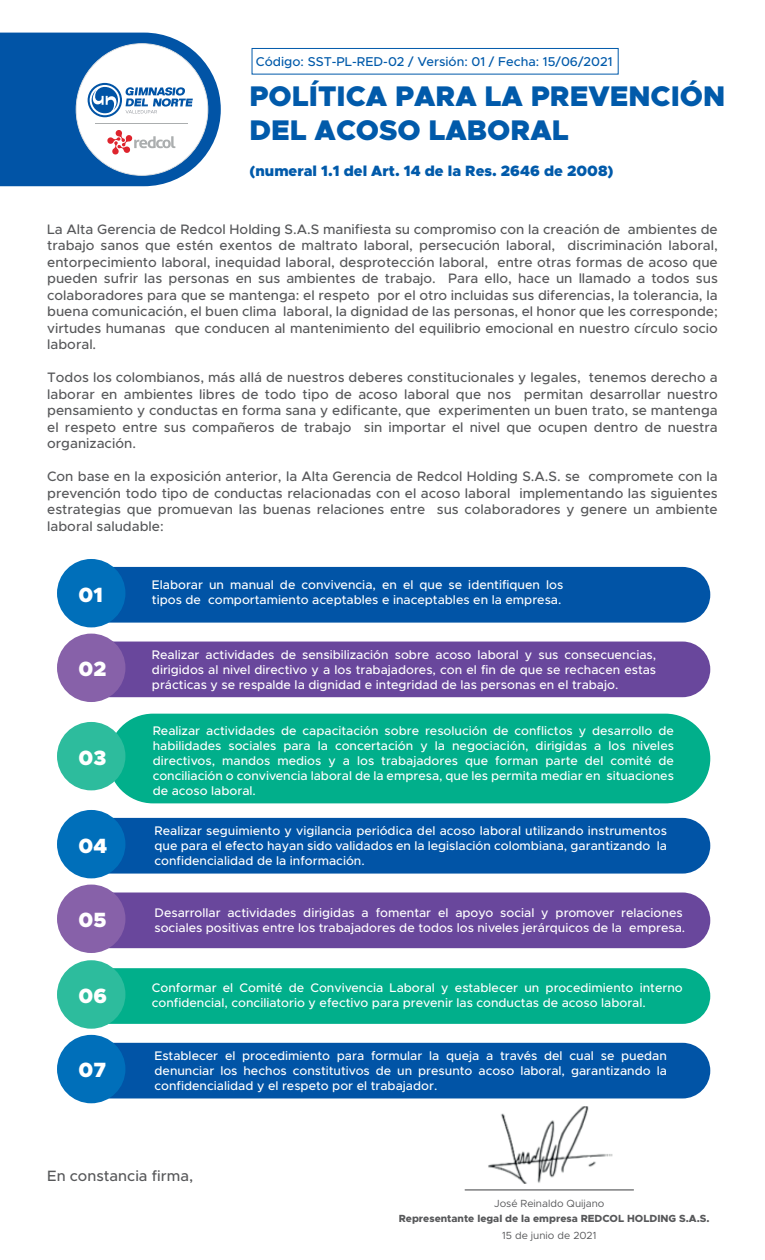
<style>
.page{position:relative;width:765px;height:1260px;background:#fff}
.page>*{position:absolute;margin:0;border:0;box-sizing:border-box;transform-origin:0 0}
.t1{font:900 28.5px/34.2px "Metropolis";color:#015aaa}
.t2{font:900 20.75px "Metropolis";color:#fff}
.t3{font:900 15px "Metropolis";color:#015aaa}
.t4{font:500 15px "Metropolis";color:#57585a}
.t5{font:500 13.75px/16.5px "Metropolis";color:#57585a;text-align:justify}
.t6{font:500 12.88px "Metropolis";color:#015aaa}
.t7{font:500 12.5px/15px "Metropolis";color:#fff;text-align:justify}
.t8{font:800 10.38px "Metropolis";color:#57585a}
.t9{font:10.38px "Metropolis";color:#57585a}
</style>
<div class="page">
<div style="left:252px;top:48px;width:367px;height:26px;border:1px solid #015aaa"></div>
<div style="left:108px;top:567px;width:602px;height:56px;background:#0154a6"></div>
<svg style="left:0;top:33px;width:221px;height:153px"></svg>
<div style="left:57px;top:559px;width:68px;height:68px;background:#006fba;border-radius:50%"></div>
<hr style="left:465px;top:1189px;width:169px;height:2px;background:#57585a">
<img style="left:488px;top:1106px;width:125px;height:78px">
<div style="left:110px;top:642px;width:600px;height:55px;background:#69479c"></div>
<div style="left:57px;top:634px;width:68px;height:68px;background:#8761a9;border-radius:50%"></div>
<div style="left:108px;top:818px;width:602px;height:56px;background:#0154a6"></div>
<div style="left:57px;top:810px;width:68px;height:68px;background:#006fba;border-radius:50%"></div>
<div style="left:110px;top:893px;width:600px;height:55px;background:#69479c"></div>
<div style="left:57px;top:885px;width:68px;height:68px;background:#8761a9;border-radius:50%"></div>
<div style="left:108px;top:714px;width:602px;height:89px;background:#01af8b;border-radius:45px"></div>
<div style="left:57px;top:722px;width:68px;height:68px;background:#2dbc9d;border-radius:50%"></div>
<div style="left:109px;top:968px;width:601px;height:56px;background:#01af8b"></div>
<div style="left:57px;top:960px;width:68px;height:69px;background:#2dbc9d;border-radius:50%"></div>
<div style="left:110px;top:1043px;width:600px;height:55px;background:#0154a6"></div>
<div style="left:57px;top:1035px;width:68px;height:68px;background:#006fba;border-radius:50%"></div>
<p class="t6" style="left:256px;top:53px;width:358px">Código: SST-PL-RED-02 / Versión: 01 / Fecha: 15/06/2021</p>
<h1 class="t1" style="left:250px;top:79px;width:477px">POLÍTICA PARA LA PREVENCIÓN<br>DEL ACOSO LABORAL</h1>
<p class="t3" style="left:250px;top:161px;width:366px">(numeral 1.1 del Art. 14 de la Res. 2646 de 2008)</p>
<p class="t5" style="left:47px;top:221px;width:672px">La Alta Gerencia de Redcol Holding S.A.S manifiesta su compromiso con la creación de ambientes de trabajo sanos que estén exentos de maltrato laboral, persecución laboral, discriminación laboral, entorpecimiento laboral, inequidad laboral, desprotección laboral, entre otras formas de acoso que pueden sufrir las personas en sus ambientes de trabajo. Para ello, hace un llamado a todos sus colaboradores para que se mantenga: el respeto por el otro incluidas sus diferencias, la tolerancia, la buena comunicación, el buen clima laboral, la dignidad de las personas, el honor que les corresponde; virtudes humanas que conducen al mantenimiento del equilibrio emocional en nuestro círculo socio laboral.</p>
<p class="t5" style="left:47px;top:369px;width:672px">Todos los colombianos, más allá de nuestros deberes constitucionales y legales, tenemos derecho a laborar en ambientes libres de todo tipo de acoso laboral que nos permitan desarrollar nuestro pensamiento y conductas en forma sana y edificante, que experimenten un buen trato, se mantenga el respeto entre sus compañeros de trabajo sin importar el nivel que ocupen dentro de nuestra organización.</p>
<p class="t5" style="left:47px;top:468px;width:672px">Con base en la exposición anterior, la Alta Gerencia de Redcol Holding S.A.S. se compromete con la prevención todo tipo de conductas relacionadas con el acoso laboral implementando las siguientes estrategias que promuevan las buenas relaciones entre sus colaboradores y genere un ambiente laboral saludable:</p>
<h2 class="t2" style="left:79px;top:581px;width:26px">01</h2>
<h2 class="t2" style="left:79px;top:656px;width:29px">02</h2>
<h2 class="t2" style="left:79px;top:744px;width:29px">03</h2>
<h2 class="t2" style="left:79px;top:832px;width:30px">04</h2>
<h2 class="t2" style="left:79px;top:907px;width:29px">05</h2>
<h2 class="t2" style="left:79px;top:982px;width:30px">06</h2>
<h2 class="t2" style="left:79px;top:1057px;width:29px">07</h2>
<p class="t7" style="left:152px;top:578px;width:413px">Elaborar un manual de convivencia, en el que se identifiquen los tipos de comportamiento aceptables e inaceptables en la empresa.</p>
<p class="t7" style="left:152px;top:647px;width:506px">Realizar actividades de sensibilización sobre acoso laboral y sus consecuencias, dirigidos al nivel directivo y a los trabajadores, con el fin de que se rechacen estas prácticas y se respalde la dignidad e integridad de las personas en el trabajo.</p>
<p class="t7" style="left:153px;top:723px;width:523px">Realizar actividades de capacitación sobre resolución de conflictos y desarrollo de habilidades sociales para la concertación y la negociación, dirigidas a los niveles directivos, mandos medios y a los trabajadores que forman parte del comité de conciliación o convivencia laboral de la empresa, que les permita mediar en situaciones de acoso laboral.</p>
<p class="t7" style="left:155px;top:823px;width:514px">Realizar seguimiento y vigilancia periódica del acoso laboral utilizando instrumentos que para el efecto hayan sido validados en la legislación colombiana, garantizando la confidencialidad de la información.</p>
<p class="t7" style="left:155px;top:906px;width:532px">Desarrollar actividades dirigidas a fomentar el apoyo social y promover relaciones sociales positivas entre los trabajadores de todos los niveles jerárquicos de la empresa.</p>
<p class="t7" style="left:152px;top:980px;width:532px">Conformar el Comité de Convivencia Laboral y establecer un procedimiento interno confidencial, conciliatorio y efectivo para prevenir las conductas de acoso laboral.</p>
<p class="t7" style="left:155px;top:1048px;width:514px">Establecer el procedimiento para formular la queja a través del cual se puedan denunciar los hechos constitutivos de un presunto acoso laboral, garantizando la confidencialidad y el respeto por el trabajador.</p>
<p class="t4" style="left:47px;top:1167px;width:147px">En constancia firma,</p>
<p class="t9" style="left:494px;top:1197px;width:112px">José Reinaldo Quijano</p>
<p class="t9" style="left:502px;top:1229px;width:96px">15 de junio de 2021</p>
<p class="t8" style="left:399px;top:1211px;width:312px">Representante legal de la empresa REDCOL HOLDING S.A.S.</p>
</div>
